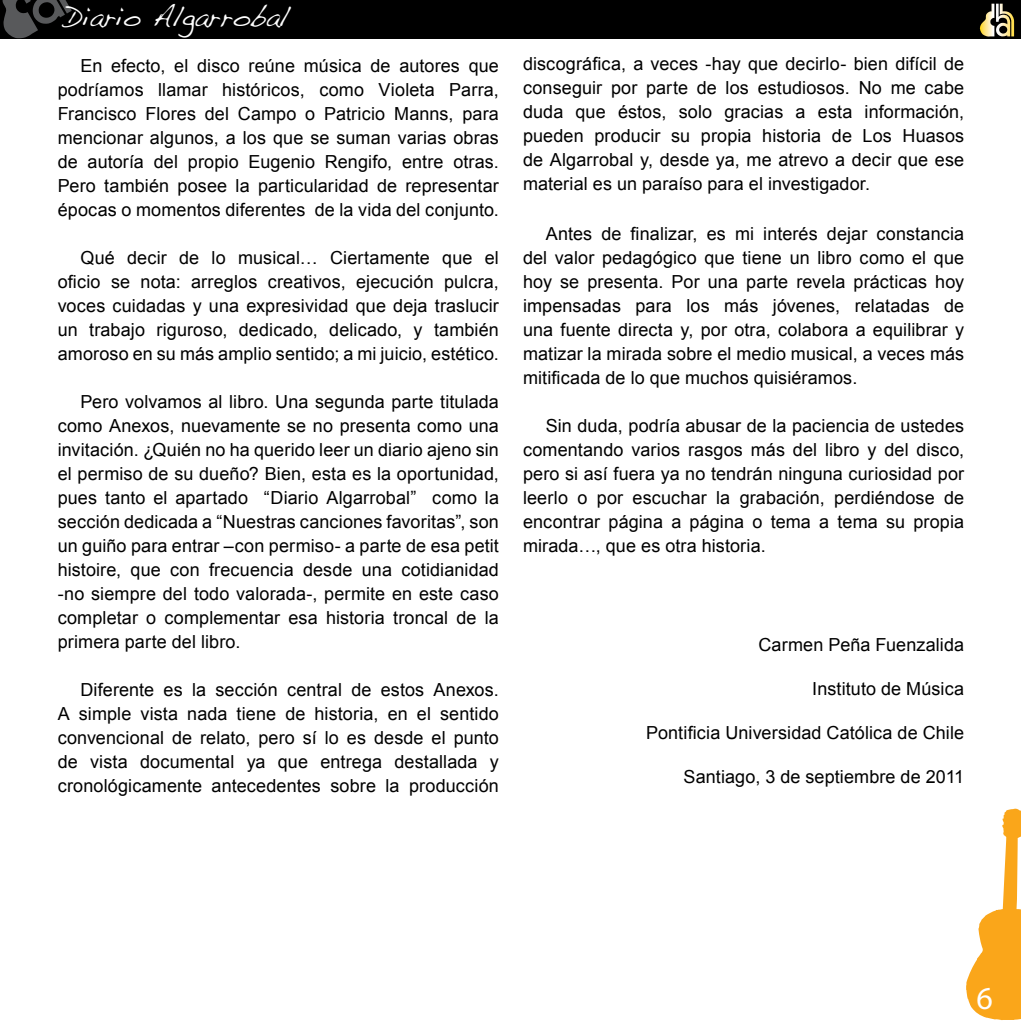
<style>
.page{position:relative;width:1021px;height:1021px;background:#fff}
.page>*{position:absolute;margin:0;border:0;box-sizing:border-box;transform-origin:0 0}
.t1{font:32px "Myriad Pro";color:#fff}
.t2{font:28px "Handwriting Dakota";color:#fff}
.t3{font:18px/24px "Arial";letter-spacing:.005em;color:#000;text-align:justify}
</style>
<div class="page">
<div style="left:0;top:0;width:1020px;height:39px;background:#000"></div>
<svg style="left:2px;top:0;width:70px;height:38px"></svg>
<svg style="left:979px;top:4px;width:35px;height:33px"></svg>
<svg style="left:966px;top:808px;width:54px;height:212px"></svg>
<h2 class="t2" style="left:64px;top:0;width:227px">Diario Algarrobal</h2>
<p class="t3" style="left:58px;top:54px;width:443px;text-indent:23px">En efecto, el disco reúne música de autores que podríamos llamar históricos, como Violeta Parra, Francisco Flores del Campo o Patricio Manns, para mencionar algunos, a los que se suman varias obras de autoría del propio Eugenio Rengifo, entre otras.<br>Pero también posee la particularidad de representar épocas o momentos diferentes de la vida del conjunto.</p>
<p class="t3" style="left:58px;top:246px;width:443px;text-indent:23px">Qué decir de lo musical… Ciertamente que el oficio se nota: arreglos creativos, ejecución pulcra, voces cuidadas y una expresividad que deja traslucir un trabajo riguroso, dedicado, delicado, y también amoroso en su más amplio sentido; a mi juicio, estético.</p>
<p class="t3" style="left:58px;top:390px;width:443px;text-indent:23px">Pero volvamos al libro. Una segunda parte titulada como Anexos, nuevamente se no presenta como una invitación. ¿Quién no ha querido leer un diario ajeno sin el permiso de su dueño? Bien, esta es la oportunidad, pues tanto el apartado “Diario Algarrobal” como la sección dedicada a “Nuestras canciones favoritas”, son un guiño para entrar –con permiso- a parte de esa petit histoire, que con frecuencia desde una cotidianidad -no siempre del todo valorada-, permite en este caso completar o complementar esa historia troncal de la primera parte del libro.</p>
<p class="t3" style="left:58px;top:678px;width:443px;text-indent:23px">Diferente es la sección central de estos Anexos.<br>A simple vista nada tiene de historia, en el sentido convencional de relato, pero sí lo es desde el punto de vista documental ya que entrega destallada y cronológicamente antecedentes sobre la producción</p>
<p class="t3" style="left:523px;top:52px;width:443px">discográfica, a veces -hay que decirlo- bien difícil de conseguir por parte de los estudiosos. No me cabe duda que éstos, solo gracias a esta información, pueden producir su propia historia de Los Huasos de Algarrobal y, desde ya, me atrevo a decir que ese material es un paraíso para el investigador.</p>
<p class="t3" style="left:523px;top:222px;width:443px;text-indent:23px">Antes de finalizar, es mi interés dejar constancia del valor pedagógico que tiene un libro como el que hoy se presenta. Por una parte revela prácticas hoy impensadas para los más jóvenes, relatadas de una fuente directa y, por otra, colabora a equilibrar y matizar la mirada sobre el medio musical, a veces más mitificada de lo que muchos quisiéramos.</p>
<p class="t3" style="left:523px;top:414px;width:443px;text-indent:23px">Sin duda, podría abusar de la paciencia de ustedes comentando varios rasgos más del libro y del disco, pero si así fuera ya no tendrán ninguna curiosidad por leerlo o por escuchar la grabación, perdiéndose de encontrar página a página o tema a tema su propia mirada…, que es otra historia.</p>
<p class="t3" style="left:758px;top:633px;width:207px">Carmen Peña Fuenzalida</p>
<p class="t3" style="left:812px;top:677px;width:153px">Instituto de Música</p>
<p class="t3" style="left:646px;top:721px;width:319px">Pontificia Universidad Católica de Chile</p>
<p class="t3" style="left:683px;top:765px;width:282px">Santiago, 3 de septiembre de 2011</p>
<h1 class="t1" style="left:976px;top:978px;width:18px">6</h1>
</div>
